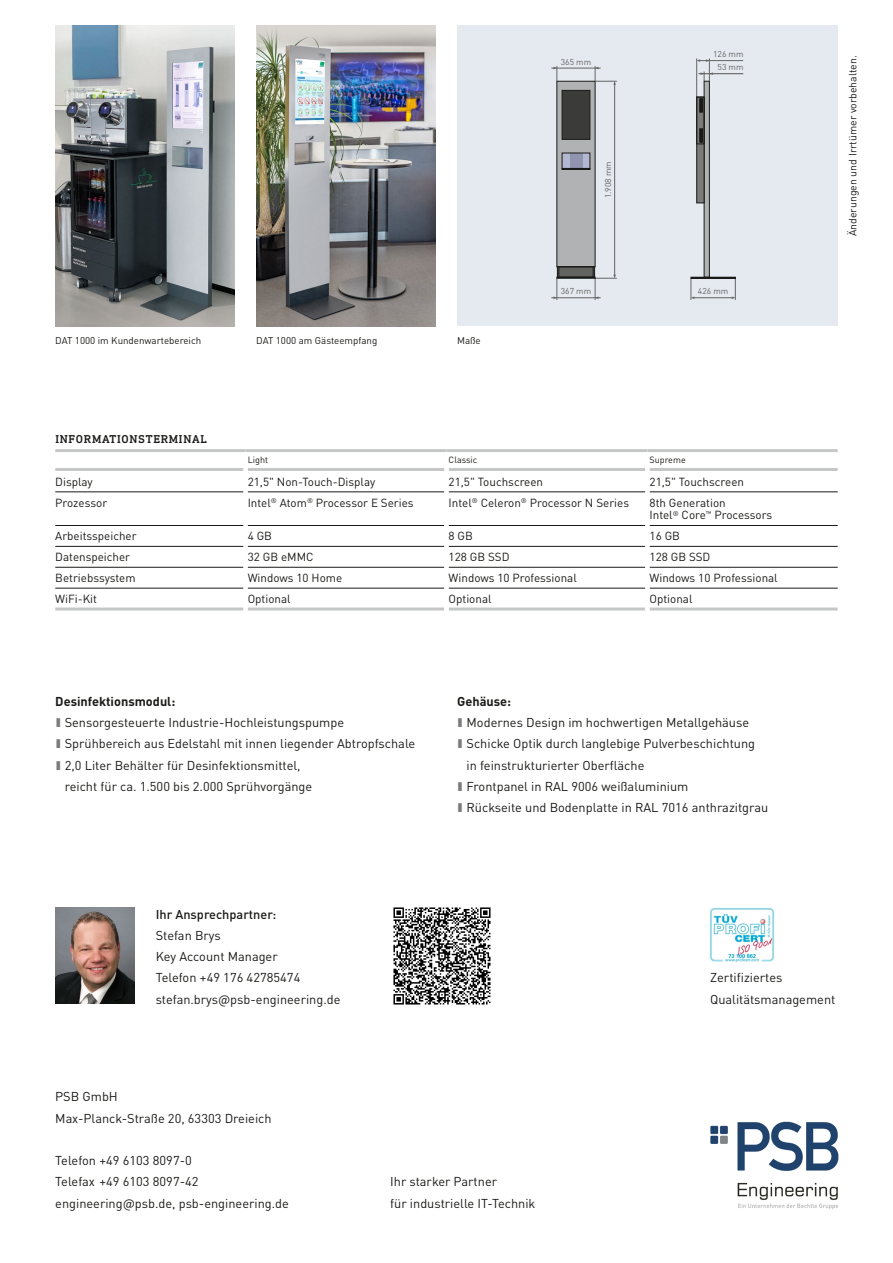
<style>
.page{position:relative;width:893px;height:1263px;background:#fff}
.page>*{position:absolute;margin:0;border:0;box-sizing:border-box;transform-origin:0 0}
.t1{font:12.75px/21.3px "Bechtle DIN";color:#1a1a18}
.t2{font:700 12.75px "Bechtle DIN";color:#1a1a18}
.t3{font:500 12.75px "Bechtle DIN";color:#1a1a18}
.t4{font:11.7px/12.8px "Bechtle DIN";color:#1a1a18}
.t5{font:500 11.7px "DIN Next Slab Pro";letter-spacing:.06em;color:#1a1a18}
.t6{font:10.5px "Bechtle DIN";color:#1a1a18}
.t7{font:9.75px "Bechtle DIN";color:#1a1a18}
.t8{font:9px "Bechtle DIN";color:#1a1a18}
.t9{font:8.55px/13px "Bechtle DIN";color:#636362;text-align:center}
.s1{color:#7b7b7a}
</style>
<div class="page">
<div style="left:457px;top:26px;width:381px;height:300px;background:#e5eaf1"></div>
<div style="left:556px;top:81px;width:39px;height:186px;background:#b1b2b3;border:1px solid #1a1a18"></div>
<hr style="left:696px;top:58px;width:1px;height:39px;background:#636362">
<hr style="left:699px;top:60px;width:44px;height:1px;background:#636362">
<hr style="left:698px;top:73px;width:45px;height:1px;background:#636362">
<hr style="left:551px;top:68px;width:50px;height:1px;background:#636362">
<svg style="left:553px;top:66px;width:5px;height:15px"></svg>
<hr style="left:551px;top:297px;width:50px;height:1px;background:#636362">
<hr style="left:614px;top:84px;width:1px;height:192px;background:#636362">
<svg style="left:595px;top:66px;width:22px;height:19px"></svg>
<div style="left:562px;top:90px;width:28px;height:50px;background:#3b3b3a;border:1px solid #1a1a18"></div>
<svg style="left:704px;top:81px;width:6px;height:15px"></svg>
<svg style="left:553px;top:96px;width:183px;height:204px"></svg>
<svg style="left:699px;top:98px;width:4px;height:15px"></svg>
<svg style="left:699px;top:128px;width:4px;height:15px"></svg>
<svg style="left:697px;top:58px;width:16px;height:23px"></svg>
<img style="left:55px;top:908px;width:79px;height:95px">
<img style="left:55px;top:26px;width:180px;height:300px">
<img style="left:256px;top:26px;width:180px;height:300px">
<hr style="left:55px;top:492px;width:188px;height:1px;background:#1a1a18">
<hr style="left:248px;top:492px;width:196px;height:1px;background:#1a1a18">
<hr style="left:449px;top:492px;width:196px;height:1px;background:#1a1a18">
<hr style="left:649px;top:492px;width:189px;height:1px;background:#1a1a18">
<hr style="left:55px;top:525px;width:188px;height:1px;background:#1a1a18">
<hr style="left:248px;top:525px;width:196px;height:1px;background:#1a1a18">
<hr style="left:449px;top:525px;width:196px;height:1px;background:#1a1a18">
<hr style="left:649px;top:525px;width:189px;height:1px;background:#1a1a18">
<hr style="left:55px;top:546px;width:188px;height:1px;background:#1a1a18">
<hr style="left:248px;top:546px;width:196px;height:1px;background:#1a1a18">
<hr style="left:449px;top:546px;width:196px;height:1px;background:#1a1a18">
<hr style="left:649px;top:546px;width:189px;height:1px;background:#1a1a18">
<hr style="left:55px;top:567px;width:188px;height:1px;background:#1a1a18">
<hr style="left:248px;top:567px;width:196px;height:1px;background:#1a1a18">
<hr style="left:449px;top:567px;width:196px;height:1px;background:#1a1a18">
<hr style="left:649px;top:567px;width:189px;height:1px;background:#1a1a18">
<hr style="left:55px;top:588px;width:188px;height:1px;background:#1a1a18">
<hr style="left:248px;top:588px;width:196px;height:1px;background:#1a1a18">
<hr style="left:449px;top:588px;width:196px;height:1px;background:#1a1a18">
<hr style="left:649px;top:588px;width:189px;height:1px;background:#1a1a18">
<hr style="left:55px;top:449px;width:191px;height:3px;background:#c5c6c6">
<hr style="left:246px;top:449px;width:200px;height:3px;background:#c5c6c6">
<hr style="left:446px;top:449px;width:201px;height:3px;background:#c5c6c6">
<hr style="left:647px;top:449px;width:191px;height:3px;background:#c5c6c6">
<hr style="left:55px;top:468px;width:188px;height:3px;background:#c5c6c6">
<hr style="left:248px;top:468px;width:196px;height:3px;background:#c5c6c6">
<hr style="left:449px;top:468px;width:196px;height:3px;background:#c5c6c6">
<hr style="left:649px;top:468px;width:189px;height:3px;background:#c5c6c6">
<hr style="left:55px;top:607px;width:188px;height:3px;background:#c5c6c6">
<hr style="left:248px;top:607px;width:196px;height:3px;background:#c5c6c6">
<hr style="left:449px;top:607px;width:196px;height:3px;background:#c5c6c6">
<hr style="left:649px;top:607px;width:189px;height:3px;background:#c5c6c6">
<img style="left:393px;top:907px;width:98px;height:98px">
<img style="left:710px;top:907px;width:64px;height:54px">
<img style="left:710px;top:1121px;width:129px;height:89px">
<p class="t9" style="left:561px;top:54px;width:32px">365 mm</p>
<p class="t9" style="left:713px;top:47px;width:32px">126 mm<br>53 mm</p>
<p class="t9" style="left:601px;top:198px;width:39px;rotate:-90deg">1.908 mm</p>
<p class="t7" style="left:55px;top:333px;width:148px">DAT 1000 im Kundenwartebereich</p>
<p class="t7" style="left:256px;top:333px;width:123px">DAT 1000 am Gästeempfang</p>
<p class="t7" style="left:457px;top:333px;width:25px">Maße</p>
<p class="t9" style="left:561px;top:284px;width:32px">367 mm</p>
<p class="t9" style="left:698px;top:284px;width:32px">426 mm</p>
<p class="t5" style="left:55px;top:432px;width:153px">INFORMATIONSTERMINAL</p>
<p class="t8" style="left:248px;top:453px;width:22px">Light</p>
<p class="t8" style="left:449px;top:453px;width:30px">Classic</p>
<p class="t8" style="left:649px;top:453px;width:38px">Supreme</p>
<p class="t4" style="left:55px;top:474px;width:39px">Display</p>
<p class="t4" style="left:248px;top:474px;width:129px">21,5" Non-Touch-Display</p>
<p class="t4" style="left:449px;top:474px;width:96px">21,5" Touchscreen</p>
<p class="t4" style="left:649px;top:474px;width:96px">21,5" Touchscreen</p>
<p class="t4" style="left:55px;top:495px;width:54px">Prozessor</p>
<p class="t4" style="left:248px;top:495px;width:167px">Intel<sup>®</sup> Atom<sup>®</sup> Processor E Series</p>
<p class="t4" style="left:449px;top:495px;width:182px">Intel<sup>®</sup> Celeron<sup>®</sup> Processor N Series</p>
<p class="t4" style="left:649px;top:495px;width:124px">8th Generation<br>Intel<sup>®</sup> Core<sup>™</sup> Processors</p>
<p class="t4" style="left:55px;top:529px;width:83px">Arbeitsspeicher</p>
<p class="t4" style="left:248px;top:529px;width:26px">4 GB</p>
<p class="t4" style="left:449px;top:529px;width:26px">8 GB</p>
<p class="t4" style="left:649px;top:529px;width:32px">16 GB</p>
<p class="t4" style="left:55px;top:549px;width:76px">Datenspeicher</p>
<p class="t4" style="left:248px;top:549px;width:67px">32 GB eMMC</p>
<p class="t4" style="left:449px;top:549px;width:62px">128 GB SSD</p>
<p class="t4" style="left:649px;top:549px;width:62px">128 GB SSD</p>
<p class="t4" style="left:55px;top:570px;width:82px">Betriebssystem</p>
<p class="t4" style="left:248px;top:570px;width:96px">Windows 10 Home</p>
<p class="t4" style="left:449px;top:570px;width:130px">Windows 10 Professional</p>
<p class="t4" style="left:649px;top:570px;width:130px">Windows 10 Professional</p>
<p class="t4" style="left:55px;top:591px;width:43px">WiFi-Kit</p>
<p class="t4" style="left:248px;top:591px;width:44px">Optional</p>
<p class="t4" style="left:449px;top:591px;width:44px">Optional</p>
<p class="t4" style="left:649px;top:591px;width:44px">Optional</p>
<p class="t2" style="left:55px;top:691px;width:122px">Desinfektionsmodul:</p>
<p class="t1" style="left:56px;top:711px;width:289px"><span class="s1">■</span> Sensorgesteuerte Industrie-Hochleistungspumpe</p>
<p class="t1" style="left:56px;top:732px;width:360px"><span class="s1">■</span> Sprühbereich aus Edelstahl mit innen liegender Abtropfschale</p>
<p class="t1" style="left:65px;top:753px;width:249px;text-indent:-8px"><span class="s1">■</span> 2,0 Liter Behälter für Desinfektionsmittel, reicht für ca. 1.500 bis 2.000 Sprühvorgänge</p>
<p class="t2" style="left:457px;top:691px;width:55px">Gehäuse:</p>
<p class="t1" style="left:458px;top:711px;width:292px"><span class="s1">■</span> Modernes Design im hochwertigen Metallgehäuse</p>
<p class="t1" style="left:467px;top:732px;width:290px;text-indent:-8px"><span class="s1">■</span> Schicke Optik durch langlebige Pulverbeschichtung in feinstrukturierter Oberfläche</p>
<p class="t1" style="left:458px;top:774px;width:232px"><span class="s1">■</span> Frontpanel in RAL 9006 weißaluminium</p>
<p class="t1" style="left:458px;top:796px;width:311px"><span class="s1">■</span> Rückseite und Bodenplatte in RAL 7016 anthrazitgrau</p>
<p class="t6" style="left:844px;top:236px;width:182px;rotate:-90deg">Änderungen und Irrtümer vorbehalten.</p>
<p class="t3" style="left:156px;top:903px;width:122px">Ihr Ansprechpartner:</p>
<p class="t1" style="left:156px;top:923px;width:186px">Stefan Brys<br>Key Account Manager<br>Telefon +49 176 42785474 stefan.brys@psb-engineering.de</p>
<p class="t1" style="left:55px;top:1085px;width:218px">PSB GmbH<br>Max-Planck-Straße 20, 63303 Dreieich</p>
<p class="t1" style="left:55px;top:1149px;width:235px">Telefon +49 6103 8097-0<br>Telefax +49 6103 8097-42 engineering@psb.de, psb-engineering.de</p>
<p class="t1" style="left:390px;top:1170px;width:147px">Ihr starker Partner<br>für industrielle IT-Technik</p>
<p class="t1" style="left:710px;top:966px;width:127px">Zertifiziertes<br>Qualitätsmanagement</p>
</div>
